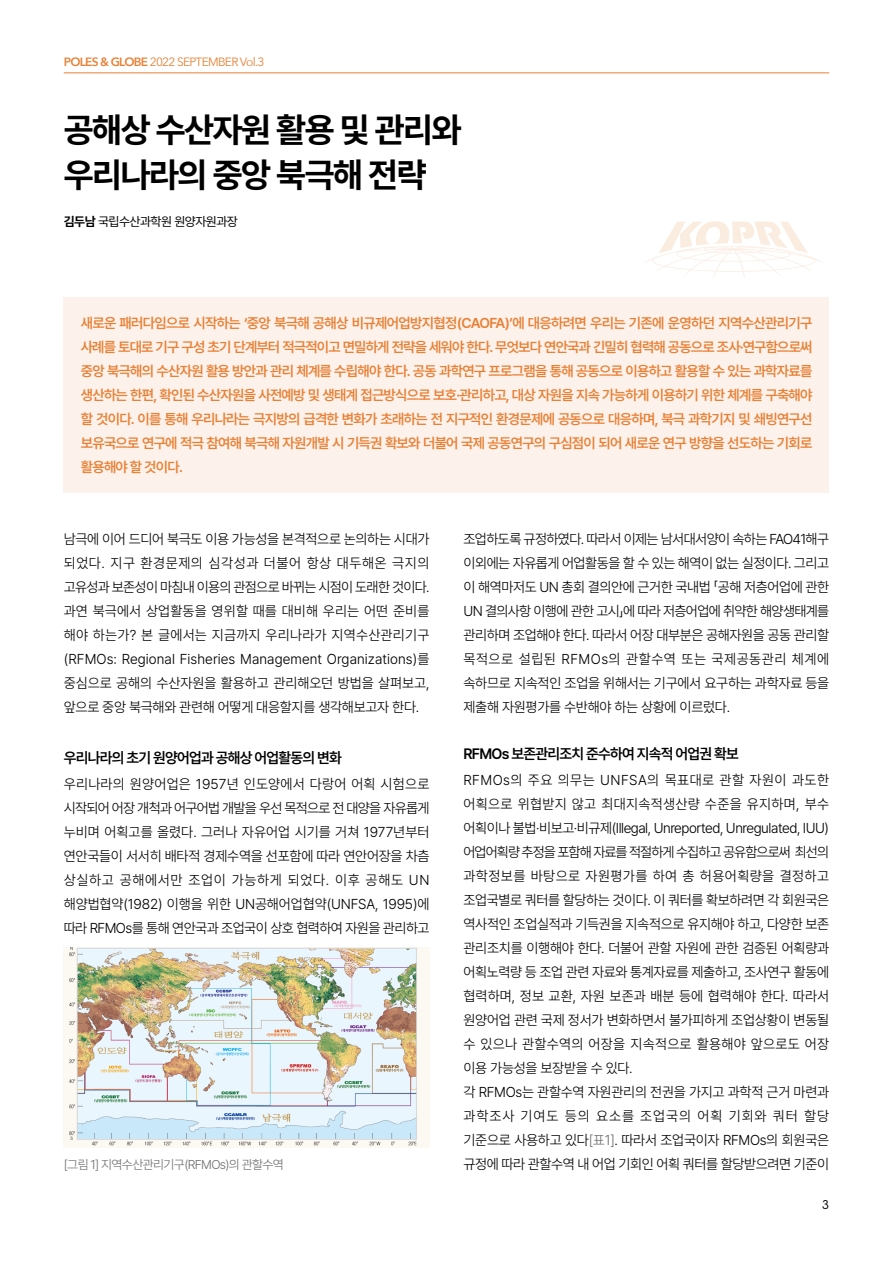
<style>
.page{position:relative;width:893px;height:1263px;background:#fff}
.page>*{position:absolute;margin:0;border:0;box-sizing:border-box;transform-origin:0 0}
.t1{font:700 34.5px/45px "Pretendard";letter-spacing:-.04em;color:#000}
.t2{font:600 15px "Pretendard";letter-spacing:-.05em;color:#000}
.t3{font:300 14.25px/24px "Pretendard";letter-spacing:-.02em;color:#000;text-align:justify}
.t4{font:600 14.25px/24px "Pretendard";letter-spacing:-.05em;color:#e98035;text-align:justify}
.t5{font:300 12.75px "Pretendard";letter-spacing:-.05em;color:#727171}
.t6{font:12.75px "Pretendard";letter-spacing:-.04em;color:#000}
.t7{font:12px "Avenir Next";letter-spacing:-.06em;color:#e98035}
.t8{font:12px "ITC Avant Garde Std";color:#000}
.s1{font-weight:600}
.s2{font-weight:700}
.s3{color:#727171}
</style>
<div class="page">
<svg style="left:644px;top:221px;width:179px;height:57px"></svg>
<hr style="left:64px;top:72px;width:765px;height:1px;background:#e98035">
<div style="left:64px;top:298px;width:765px;height:195px;background:#fcf2eb"></div>
<img style="left:64px;top:947px;width:365px;height:200px">
<p class="t7" style="left:64px;top:51px;width:202px"><span class="s1">POLES &amp; GLOBE</span> 2022 SEPTEMBER Vol.3</p>
<h1 class="t1" style="left:64px;top:106px;width:399px">공해상 수산자원 활용 및 관리와 우리나라의 중앙 북극해 전략</h1>
<p class="t6" style="left:64px;top:213px;width:176px"><span class="s2">김두남</span> 국립수산과학원 원양자원과장</p>
<p class="t4" style="left:81px;top:310px;width:733px">새로운 패러다임으로 시작하는 ‘중앙 북극해 공해상 비규제어업방지협정(CAOFA)’에 대응하려면 우리는 기존에 운영하던 지역수산관리기구 사례를 토대로 기구 구성 초기 단계부터 적극적이고 면밀하게 전략을 세워야 한다. 무엇보다 연안국과 긴밀히 협력해 공동으로 조사·연구함으로써 중앙 북극해의 수산자원 활용 방안과 관리 체계를 수립해야 한다. 공동 과학연구 프로그램을 통해 공동으로 이용하고 활용할 수 있는 과학자료를 생산하는 한편, 확인된 수산자원을 사전예방 및 생태계 접근방식으로 보호·관리하고, 대상 자원을 지속 가능하게 이용하기 위한 체계를 구축해야 할 것이다. 이를 통해 우리나라는 극지방의 급격한 변화가 초래하는 전 지구적인 환경문제에 공동으로 대응하며, 북극 과학기지 및 쇄빙연구선 보유국으로 연구에 적극 참여해 북극해 자원개발 시 기득권 확보와 더불어 국제 공동연구의 구심점이 되어 새로운 연구 방향을 선도하는 기회로 활용해야 할 것이다.</p>
<p class="t3" style="left:64px;top:526px;width:367px">남극에 이어 드디어 북극도 이용 가능성을 본격적으로 논의하는 시대가 되었다. 지구 환경문제의 심각성과 더불어 항상 대두해온 극지의 고유성과 보존성이 마침내 이용의 관점으로 바뀌는 시점이 도래한 것이다. 과연 북극에서 상업활동을 영위할 때를 대비해 우리는 어떤 준비를 해야 하는가? 본 글에서는 지금까지 우리나라가 지역수산관리기구 (RFMOs: Regional Fisheries Management Organizations)를 중심으로 공해의 수산자원을 활용하고 관리해오던 방법을 살펴보고, 앞으로 중앙 북극해와 관련해 어떻게 대응할지를 생각해보고자 한다.</p>
<p class="t2" style="left:64px;top:747px;width:280px">우리나라의 초기 원양어업과 공해상 어업활동의 변화</p>
<p class="t3" style="left:64px;top:772px;width:367px">우리나라의 원양어업은 1957년 인도양에서 다랑어 어획 시험으로 시작되어 어장 개척과 어구어법 개발을 우선 목적으로 전 대양을 자유롭게 누비며 어획고를 올렸다. 그러나 자유어업 시기를 거쳐 1977년부터 연안국들이 서서히 배타적 경제수역을 선포함에 따라 연안어장을 차츰 상실하고 공해에서만 조업이 가능하게 되었다. 이후 공해도 UN 해양법협약(1982) 이행을 위한 UN공해어업협약(UNFSA, 1995)에 따라 RFMOs를 통해 연안국과 조업국이 상호 협력하여 자원을 관리하고</p>
<p class="t3" style="left:463px;top:526px;width:367px">조업하도록 규정하였다. 따라서 이제는 남서대서양이 속하는 FAO41해구 이외에는 자유롭게 어업활동을 할 수 있는 해역이 없는 실정이다. 그리고 이 해역마저도 UN 총회 결의안에 근거한 국내법 「공해 저층어업에 관한 UN 결의사항 이행에 관한 고시」에 따라 저층어업에 취약한 해양생태계를 관리하며 조업해야 한다. 따라서 어장 대부분은 공해자원을 공동 관리할 목적으로 설립된 RFMOs의 관할수역 또는 국제공동관리 체계에 속하므로 지속적인 조업을 위해서는 기구에서 요구하는 과학자료 등을 제출해 자원평가를 수반해야 하는 상황에 이르렀다.</p>
<p class="t2" style="left:463px;top:743px;width:277px">RFMOs 보존관리조치 준수하여 지속적 어업권 확보</p>
<p class="t3" style="left:463px;top:768px;width:367px;text-align:left">RFMOs의 주요 의무는 UNFSA의 목표대로 관할 자원이 과도한 어획으로 위협받지 않고 최대지속적생산량 수준을 유지하며, 부수 어획이나 불법·비보고·비규제(Illegal, Unreported, Unregulated, IUU) 어업어획량 추정을 포함해 자료를 적절하게 수집하고 공유함으로써 최선의 과학정보를 바탕으로 자원평가를 하여 총 허용어획량을 결정하고 조업국별로 쿼터를 할당하는 것이다. 이 쿼터를 확보하려면 각 회원국은 역사적인 조업실적과 기득권을 지속적으로 유지해야 하고, 다양한 보존 관리조치를 이행해야 한다. 더불어 관할 자원에 관한 검증된 어획량과 어획노력량 등 조업 관련 자료와 통계자료를 제출하고, 조사연구 활동에 협력하며, 정보 교환, 자원 보존과 배분 등에 협력해야 한다. 따라서 원양어업 관련 국제 정서가 변화하면서 불가피하게 조업상황이 변동될 수 있으나 관할수역의 어장을 지속적으로 활용해야 앞으로도 어장 이용 가능성을 보장받을 수 있다.<br>각 RFMOs는 관할수역 자원관리의 전권을 가지고 과학적 근거 마련과 과학조사 기여도 등의 요소를 조업국의 어획 기회와 쿼터 할당 기준으로 사용하고 있다<span class="s3">[표1]</span>. 따라서 조업국이자 RFMOs의 회원국은</p>
<p class="t5" style="left:64px;top:1156px;width:222px">[그림 1] 지역수산관리기구(RFMOs)의 관할수역</p>
<p class="t3" style="left:463px;top:1152px;width:367px">규정에 따라 관할수역 내 어업 기회인 어획 쿼터를 할당받으려면 기준이</p>
<p class="t8" style="left:822px;top:1197px;width:8px">3</p>
</div>
